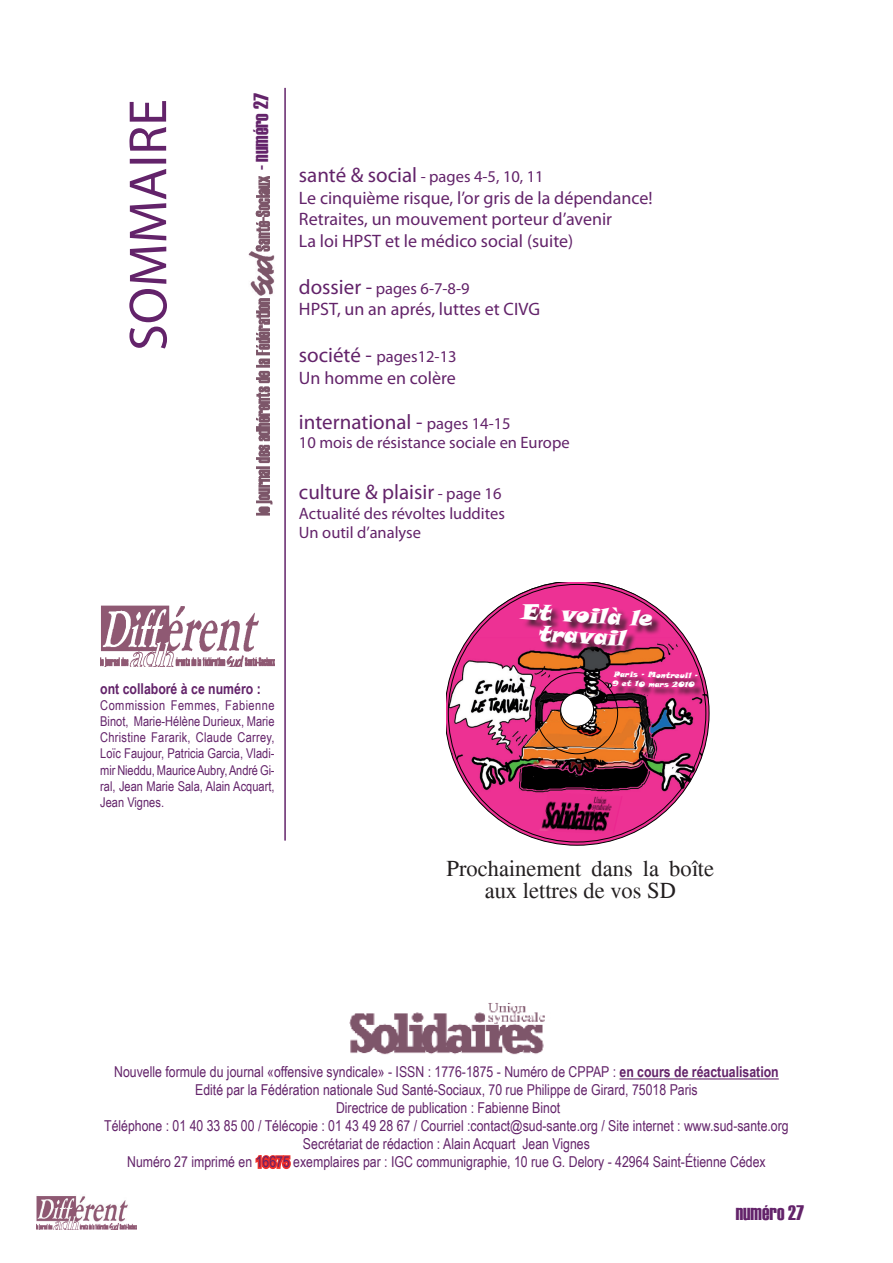
<style>
.page{position:relative;width:893px;height:1263px;background:#fff}
.page>*{position:absolute;margin:0;border:0;box-sizing:border-box;transform-origin:0 0}
.t1{font:54px "Myriad Pro";color:#63236a}
.t2{font:22.5px/21.6px "Times";color:#231f20;text-align:center}
.t3{font:italic 21.6px/20.9px "Snap ITC";color:#fff;text-align:center}
.t4{font:21px "Myriad Pro";color:#63236a}
.t5{font:21px "Haettenschweiler";color:#63236a}
.t6{font:18px/21.6px "Myriad Pro";color:#63236a}
.t7{font:16.5px/19.8px "Myriad Pro";color:#63236a}
.t8{font:15px/18px "Arial Narrow";color:#63236a;text-align:center}
.t9{font:700 15px "Arial Narrow";color:#63236a}
.t10{font:13.5px/16.2px "Arial Narrow";color:#63236a;text-align:justify}
.t11{font:italic 7.8px/9.3px "Snap ITC";color:#fff}
.s1{font-size:21px}
.s2{font-size:16.5px}
.s3{font-weight:700}
</style>
<div class="page">
<img style="left:37px;top:1196px;width:99px;height:33px">
<hr style="left:284px;top:88px;width:2px;height:752px;background:#63236a">
<img style="left:248px;top:177px;width:27px;height:339px">
<img style="left:100px;top:605px;width:175px;height:62px">
<hr style="left:619px;top:1078px;width:160px;height:1px;background:#63236a">
<svg style="left:255px;top:1155px;width:36px;height:15px"></svg>
<img style="left:349px;top:1003px;width:196px;height:52px">
<svg style="left:446px;top:582px;width:263px;height:264px"></svg>
<div style="left:561px;top:693px;width:33px;height:33px;background:#fff;border-radius:50%"></div>
<div style="left:560px;top:693px;width:34px;height:33px;border:1px solid #000;border-radius:50%"></div>
<div style="left:520px;top:605px;width:140px;height:50px;background:#231f20;opacity:.75"></div>
<img style="left:539px;top:792px;width:84px;height:42px">
<div style="left:613px;top:672px;width:93px;height:25px;background:#231f20;opacity:.75"></div>
<h1 class="t1" style="left:115px;top:351px;width:253px;rotate:-90deg">SOMMAIRE</h1>
<h3 class="t5" style="left:247px;top:170px;width:78px;rotate:-90deg">- numéro 27</h3>
<p class="t9" style="left:100px;top:677px;width:162px">ont collaboré à ce numéro :</p>
<p class="t10" style="left:100px;top:696px;width:176px">Commission Femmes, Fabienne Binot, Marie-Hélène Durieux, Marie Christine Fararik, Claude Carrey, Loïc Faujour, Patricia Garcia, Vladi&shy;mir Nieddu, Maurice Aubry, André Gi&shy;ral, Jean Marie Sala, Alain Acquart, Jean Vignes.</p>
<p class="t7" style="left:299px;top:166px;width:246px"><span class="s1">santé &amp; social</span> - pages 4-5, 10, 11</p>
<p class="t6" style="left:299px;top:187px;width:355px">Le cinquième risque, l’or gris de la dépendance!<br>Retraites, un mouvement porteur d’avenir<br>La loi HPST et le médico social (suite)</p>
<p class="t7" style="left:299px;top:278px;width:172px"><span class="s1">dossier -</span> pages 6-7-8-9</p>
<p class="t6" style="left:299px;top:298px;width:243px">HPST, un an aprés, luttes et CIVG</p>
<p class="t7" style="left:299px;top:346px;width:159px"><span class="s1">société -</span> pages12-13</p>
<p class="t6" style="left:299px;top:367px;width:158px">Un homme en colère</p>
<h3 class="t4" style="left:299px;top:409px;width:213px">international - <span class="s2">pages 14-15</span></h3>
<p class="t7" style="left:299px;top:433px;width:272px">10 mois de résistance sociale en Europe</p>
<h3 class="t4" style="left:299px;top:479px;width:204px">culture &amp; plaisir <span class="s2">- page 16</span></h3>
<p class="t7" style="left:299px;top:503px;width:208px">Actualité des révoltes luddites<br>Un outil d’analyse</p>
<h3 class="t3" style="left:521px;top:601px;width:133px;rotate:3deg">Et voilà le travail</h3>
<p class="t11" style="left:612px;top:669px;width:87px;rotate:1deg">Paris - Montreuil -<br>9 et 10 mars 2010</p>
<h2 class="t2" style="left:446px;top:858px;width:269px">Prochainement dans la boîte aux lettres de vos SD</h2>
<p class="t8" style="left:104px;top:1062px;width:686px">nouvelle formule du journal «offensive syndicale» - ISSN : 1776-1875 - Numéro de CPPAP : <span class="s3">en cours de réactualisation </span>Edité par la Fédération nationale Sud Santé-Sociaux, 70 rue Philippe de Girard, 75018 Paris<br>Directrice de publication : Fabienne Binot<br>Téléphone : 01 40 33 85 00 / Télécopie : 01 43 49 28 67 / Courriel :contact@sud-sante.org / Site internet : www.sud-sante.org Secrétariat de rédaction : Alain Acquart Jean Vignes<br>Numéro 27 imprimé en 16675 exemplaires par : IGC communigraphie, 10 rue G. Delory - 42964 Saint-étienne Cédex</p>
<h3 class="t5" style="left:736px;top:1198px;width:70px">numéro 27</h3>
</div>
